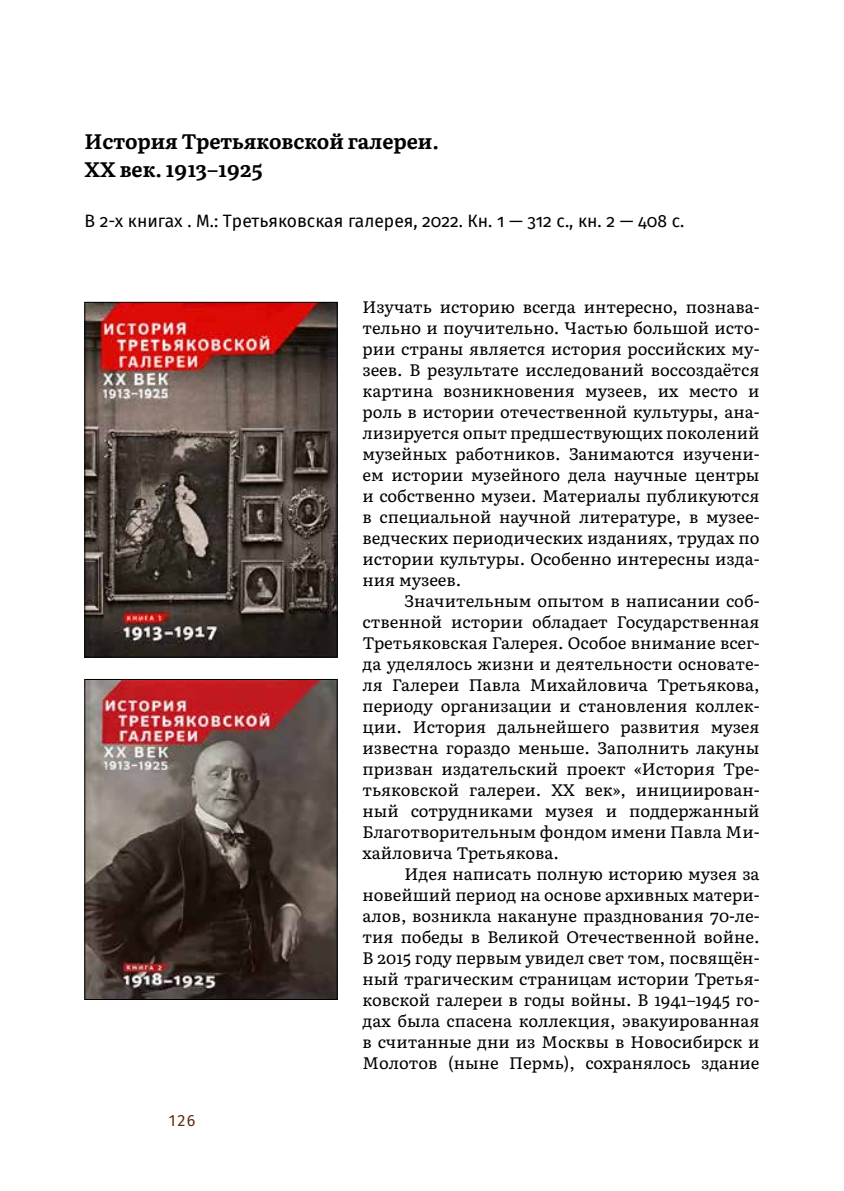
<style>
.page{position:relative;width:844px;height:1191px;background:#fff}
.page>*{position:absolute;margin:0;border:0;box-sizing:border-box;transform-origin:0 0}
.t1{font:700 21px/28px "Literata";color:#000}
.t2{font:17.5px "Fira Sans";color:#000}
.t3{font:16.62px/21px "Literata";color:#000;text-align:justify}
.t4{font:16.1px "Fira Sans";color:#612e15}
</style>
<div class="page">
<img style="left:86px;top:304px;width:249px;height:351px">
<div style="left:84px;top:302px;width:253px;height:355px;border:1px solid #000"></div>
<img style="left:86px;top:681px;width:249px;height:317px">
<div style="left:84px;top:679px;width:253px;height:321px;border:1px solid #000"></div>
<p class="t1" style="left:84px;top:126px;width:356px">История Третьяковской галереи.<br>ХХ век. 1913‒1925</p>
<p class="t2" style="left:84px;top:208px;width:601px">В 2-х книгах . М.: Третьяковская галерея, 2022. Кн. 1 — 312 с., кн. 2 — 408 с.</p>
<p class="t4" style="left:169px;top:1108px;width:28px">126</p>
<p class="t3" style="left:362px;top:295px;width:398px">Изучать историю всегда интересно, познава&shy;тельно и поучительно. Частью большой исто&shy;рии страны является история российских му&shy;зеев. В результате исследований воссоздаётся картина возникновения музеев, их место и роль в истории отечественной культуры, ана&shy;лизируется опыт предшествующих поколений музейных работников. Занимаются изучени&shy;ем истории музейного дела научные центры и собственно музеи. Материалы публикуются в специальной научной литературе, в музее&shy;ведческих периодических изданиях, трудах по истории культуры. Особенно интересны изда&shy;ния музеев.</p>
<p class="t3" style="left:362px;top:589px;width:398px;text-indent:42px">Значительным опытом в написании соб&shy;ственной истории обладает Государственная Третьяковская Галерея. Особое внимание всег&shy;да уделялось жизни и деятельности основате&shy;ля Галереи Павла Михайловича Третьякова, периоду организации и становления коллек&shy;ции. История дальнейшего развития музея известна гораздо меньше. Заполнить лакуны призван издательский проект «История Тре&shy;тьяковской галереи. ХХ век», инициирован&shy;ный сотрудниками музея и поддержанный Благотворительным фондом имени Павла Ми&shy;хайловича Третьякова.</p>
<p class="t3" style="left:362px;top:862px;width:398px;text-indent:42px">Идея написать полную историю музея за новейший период на основе архивных матери&shy;алов, возникла накануне празднования 70-ле&shy;тия победы в Великой Отечественной войне.<br>В 2015 году первым увидел свет том, посвящён&shy;ный трагическим страницам истории Третья&shy;ковской галереи в годы войны. В 1941‒1945 го&shy;дах была спасена коллекция, эвакуированная в считанные дни из Москвы в Новосибирск и Молотов (ныне Пермь), сохранялось здание</p>
</div>
